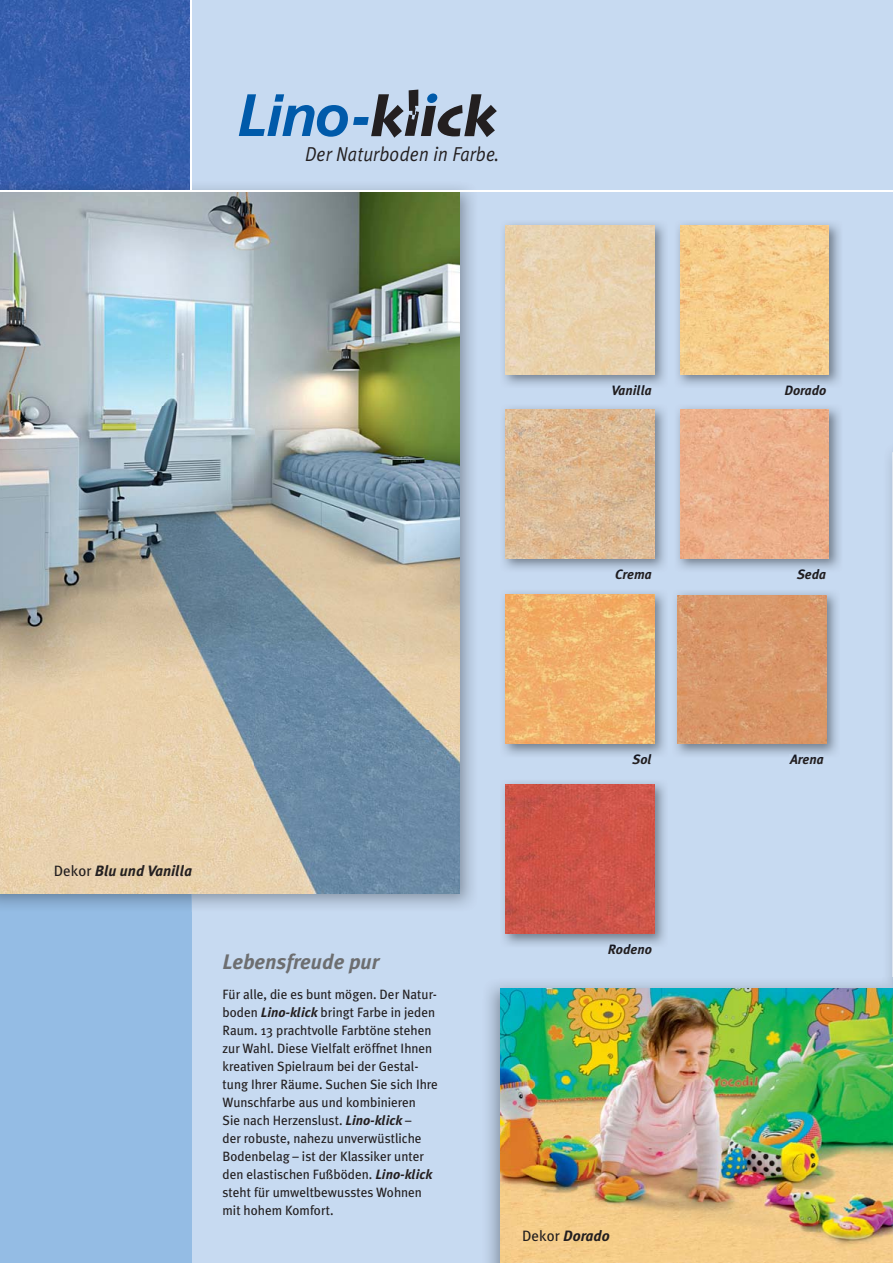
<style>
.page{position:relative;width:893px;height:1263px;background:#c7daf1}
.page>*{position:absolute;margin:0;border:0;box-sizing:border-box;transform-origin:0 0}
.t1{font:italic 700 21px "Meta Plus";color:#6d6e70}
.t2{font:italic 20.1px "Meta Plus Normal";letter-spacing:.01em;color:#231f20;scale:.9 1}
.t3{font:italic 700 15px "Meta Plus";color:#231f20}
.t4{font:13.5px/18px "Meta Plus";color:#231f20}
.t5{font:italic 700 13.5px "Meta Plus";color:#13151e}
.s1{font-weight:400;font-style:normal}
.s2{font-weight:700;font-style:italic}
</style>
<div class="page">
<img style="left:0;top:0;width:191px;height:181px">
<div style="left:0;top:191px;width:192px;height:1072px;background:#94bce4"></div>
<img style="left:892px;top:452px;width:1px;height:526px">
<img style="left:0;top:181px;width:473px;height:726px">
<img style="left:0;top:192px;width:459px;height:701px">
<img style="left:488px;top:978px;width:404px;height:285px">
<img style="left:501px;top:988px;width:392px;height:275px">
<svg style="left:239px;top:90px;width:258px;height:48px"></svg>
<hr style="left:0;top:190px;width:893px;height:2px;background:#fff">
<hr style="left:191px;top:0;width:1px;height:191px;background:#fff">
<img style="left:503px;top:407px;width:162px;height:162px">
<img style="left:506px;top:410px;width:148px;height:149px">
<img style="left:503px;top:592px;width:162px;height:163px">
<img style="left:632px;top:754px;width:19px;height:1px">
<img style="left:505px;top:595px;width:149px;height:149px">
<img style="left:677px;top:223px;width:163px;height:162px">
<img style="left:680px;top:226px;width:149px;height:148px">
<img style="left:503px;top:782px;width:162px;height:163px">
<img style="left:608px;top:944px;width:43px;height:1px">
<img style="left:506px;top:785px;width:148px;height:149px">
<img style="left:503px;top:223px;width:162px;height:162px">
<img style="left:506px;top:226px;width:148px;height:148px">
<img style="left:675px;top:592px;width:162px;height:163px">
<img style="left:677px;top:595px;width:149px;height:149px">
<img style="left:677px;top:407px;width:163px;height:162px">
<img style="left:680px;top:410px;width:149px;height:149px">
<h2 class="t2" style="left:305px;top:142px;width:218px">Der Naturboden in Farbe.</h2>
<p class="t3" style="left:54px;top:864px;width:140px"><span class="s1">Dekor</span> Blu und Vanilla</p>
<h1 class="t1" style="left:223px;top:953px;width:158px">Lebensfreude pur</h1>
<p class="t4" style="left:223px;top:986px;width:217px">Für alle, die es bunt mögen. Der Natur&shy;boden <span class="s2">Lino-klick</span> bringt Farbe in jeden Raum. 13 prachtvolle Farb töne stehen zur Wahl. Diese Vielfalt eröff net Ihnen kreativen Spielraum bei der Gestal&shy;tung Ihrer Räume. Suchen Sie sich Ihre Wunschfarbe aus und kombi nieren<br>Sie nach Herzenslust. <span class="s2">Lino-klick</span> –<br>der robuste, nahezu unverwüst liche Bodenbelag – ist der Klassiker unter den elasti schen Fußböden. <span class="s2">Lino-klick </span>steht für umweltbewusstes Wohnen mit hohem Komfort.</p>
<p class="t5" style="left:611px;top:385px;width:42px">Vanilla</p>
<p class="t5" style="left:615px;top:569px;width:38px">Crema</p>
<p class="t5" style="left:632px;top:754px;width:21px">Sol</p>
<p class="t5" style="left:608px;top:944px;width:45px">Rodeno</p>
<p class="t3" style="left:522px;top:1229px;width:89px"><span class="s1">Dekor</span> Dorado</p>
<p class="t5" style="left:784px;top:385px;width:43px">Dorado</p>
<p class="t5" style="left:797px;top:569px;width:31px">Seda</p>
<p class="t5" style="left:790px;top:754px;width:35px">Arena</p>
</div>
